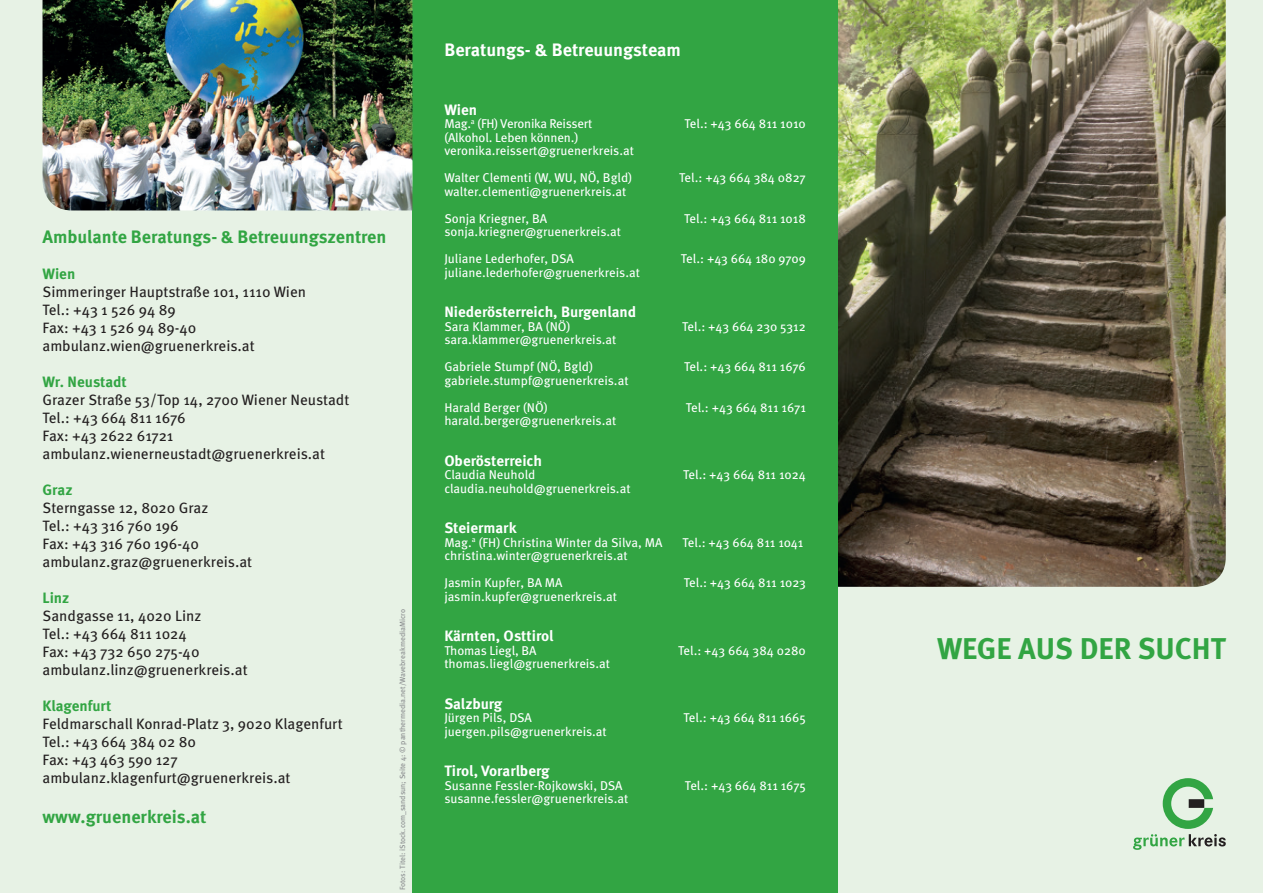
<style>
.page{position:relative;width:1263px;height:893px;background:#e7f2e5}
.page>*{position:absolute;margin:0;border:0;box-sizing:border-box;transform-origin:0 0}
.t1{font:700 30px "Meta OT";color:#32a543}
.t2{font:700 18px "Meta OT";color:#32a543}
.t3{font:700 18px "Meta OT";letter-spacing:-.005em;color:#fff}
.t4{font:15px/18px "Meta OT";color:#231f20}
.t5{font:700 15px "Meta OT";color:#fff}
.t6{font:700 15px "Meta OT";color:#32a543}
.t7{font:12.75px/27px "Meta OT";color:#fff}
.t8{font:12.75px "Meta OT";letter-spacing:-.02em;color:#fff}
.t9{font:7.5px "Meta OT";color:#86888b}
</style>
<div class="page">
<img style="left:838px;top:0;width:388px;height:587px">
<svg style="left:1133px;top:778px;width:93px;height:72px"></svg>
<div style="left:412px;top:0;width:426px;height:893px;background:#32a543"></div>
<img style="left:43px;top:0;width:369px;height:210px">
<h2 class="t2" style="left:43px;top:226px;width:345px">Ambulante Beratungs- &amp; Betreuungszentren</h2>
<p class="t6" style="left:43px;top:265px;width:34px">Wien</p>
<p class="t4" style="left:43px;top:283px;width:265px">Simmeringer Hauptstraße 101, 1110 Wien<br>Tel.: +43 1 526 94 89<br>Fax: +43 1 526 94 89-40 ambulanz.wien@gruenerkreis.at</p>
<p class="t6" style="left:43px;top:373px;width:86px">Wr. Neustadt</p>
<p class="t4" style="left:43px;top:391px;width:308px">Grazer Straße 53/Top 14, 2700 Wiener Neustadt Tel.: +43 664 811 1676<br>Fax: +43 2622 61721 ambulanz.wienerneustadt@gruenerkreis.at</p>
<p class="t6" style="left:43px;top:481px;width:32px">Graz</p>
<p class="t4" style="left:43px;top:499px;width:211px">Sterngasse 12, 8020 Graz<br>Tel.: +43 316 760 196<br>Fax: +43 316 760 196-40 ambulanz.graz@gruenerkreis.at</p>
<p class="t6" style="left:43px;top:589px;width:28px">Linz</p>
<p class="t4" style="left:43px;top:607px;width:207px">Sandgasse 11, 4020 Linz<br>Tel.: +43 664 811 1024<br>Fax: +43 732 650 275-40 ambulanz.linz@gruenerkreis.at</p>
<p class="t6" style="left:43px;top:697px;width:70px">Klagenfurt</p>
<p class="t4" style="left:43px;top:715px;width:302px">Feldmarschall Konrad-Platz 3, 9020 Klagenfurt<br>Tel.: +43 664 384 02 80<br>Fax: +43 463 590 127 ambulanz.klagenfurt@gruenerkreis.at</p>
<h2 class="t2" style="left:43px;top:806px;width:165px">www.gruenerkreis.at</h2>
<p class="t9" style="left:398px;top:890px;width:283px;rotate:-90deg">Fotos: Titel: iStock.com_sandsun; Seite 4: © panthermedia.net/WavebreakmediaMicro</p>
<h2 class="t3" style="left:444px;top:39px;width:238px">Beratungs- &amp; Betreuungsteam</h2>
<p class="t5" style="left:444px;top:100px;width:34px">Wien</p>
<p class="t8" style="left:444px;top:116px;width:149px">Mag.<sup>a</sup> (FH) Veronika Reissert</p>
<p class="t7" style="left:684px;top:110px;width:123px">Tel.: +43 664 811 1010</p>
<p class="t7" style="left:444px;top:131px;width:191px;line-height:13.5px">(Alkohol. Leben können.) veronika.reissert@gruenerkreis.at</p>
<p class="t7" style="left:444px;top:164px;width:189px">Walter Clementi (W, WU, NÖ, Bgld)</p>
<p class="t7" style="left:679px;top:164px;width:128px">Tel.: +43 664 384 0827</p>
<p class="t7" style="left:444px;top:178px;width:183px">walter.clementi@gruenerkreis.at<br>Sonja Kriegner, BA</p>
<p class="t7" style="left:684px;top:205px;width:123px">Tel.: +43 664 811 1018</p>
<p class="t7" style="left:444px;top:218px;width:178px">sonja.kriegner@gruenerkreis.at<br>Juliane Lederhofer, DSA</p>
<p class="t7" style="left:681px;top:245px;width:126px">Tel.: +43 664 180 9709</p>
<p class="t7" style="left:444px;top:259px;width:197px">juliane.lederhofer@gruenerkreis.at</p>
<p class="t5" style="left:444px;top:303px;width:193px">Niederösterreich, Burgenland</p>
<p class="t7" style="left:444px;top:313px;width:128px">Sara Klammer, BA (NÖ)</p>
<p class="t7" style="left:682px;top:313px;width:125px">Tel.: +43 664 230 5312</p>
<p class="t7" style="left:444px;top:326px;width:174px">sara.klammer@gruenerkreis.at<br>Gabriele Stumpf (NÖ, Bgld)</p>
<p class="t7" style="left:684px;top:353px;width:123px">Tel.: +43 664 811 1676</p>
<p class="t7" style="left:444px;top:367px;width:186px">gabriele.stumpf@gruenerkreis.at<br>Harald Berger (NÖ)</p>
<p class="t7" style="left:686px;top:394px;width:122px">Tel.: +43 664 811 1671</p>
<p class="t7" style="left:444px;top:407px;width:173px">harald.berger@gruenerkreis.at</p>
<p class="t5" style="left:444px;top:451px;width:99px">Oberösterreich</p>
<p class="t7" style="left:444px;top:461px;width:92px">Claudia Neuhold</p>
<p class="t7" style="left:683px;top:461px;width:124px">Tel.: +43 664 811 1024</p>
<p class="t7" style="left:444px;top:475px;width:188px">claudia.neuhold@gruenerkreis.at</p>
<p class="t5" style="left:444px;top:519px;width:74px">Steiermark</p>
<p class="t7" style="left:444px;top:529px;width:220px">Mag.<sup>a</sup> (FH) Christina Winter da Silva, MA</p>
<p class="t7" style="left:682px;top:529px;width:122px">Tel.: +43 664 811 1041</p>
<p class="t7" style="left:444px;top:542px;width:185px">christina.winter@gruenerkreis.at<br>Jasmin Kupfer, BA MA</p>
<p class="t7" style="left:684px;top:569px;width:123px">Tel.: +43 664 811 1023</p>
<p class="t7" style="left:444px;top:583px;width:174px">jasmin.kupfer@gruenerkreis.at</p>
<p class="t5" style="left:444px;top:627px;width:111px">Kärnten, Osttirol</p>
<p class="t7" style="left:444px;top:637px;width:94px">Thomas Liegl, BA</p>
<p class="t7" style="left:678px;top:637px;width:129px">Tel.: +43 664 384 0280</p>
<p class="t7" style="left:444px;top:650px;width:167px">thomas.liegl@gruenerkreis.at</p>
<p class="t5" style="left:444px;top:694px;width:59px">Salzburg</p>
<p class="t7" style="left:444px;top:704px;width:89px">Jürgen Pils, DSA</p>
<p class="t7" style="left:683px;top:704px;width:124px">Tel.: +43 664 811 1665</p>
<p class="t7" style="left:444px;top:718px;width:164px">juergen.pils@gruenerkreis.at</p>
<p class="t5" style="left:444px;top:762px;width:107px">Tirol, Vorarlberg</p>
<p class="t7" style="left:444px;top:772px;width:180px">Susanne Fessler-Rojkowski, DSA</p>
<p class="t7" style="left:685px;top:772px;width:122px">Tel.: +43 664 811 1675</p>
<p class="t7" style="left:444px;top:785px;width:185px">susanne.fessler@gruenerkreis.at</p>
<h1 class="t1" style="left:937px;top:631px;width:290px">WEGE AUS DER SUCHT</h1>
</div>
